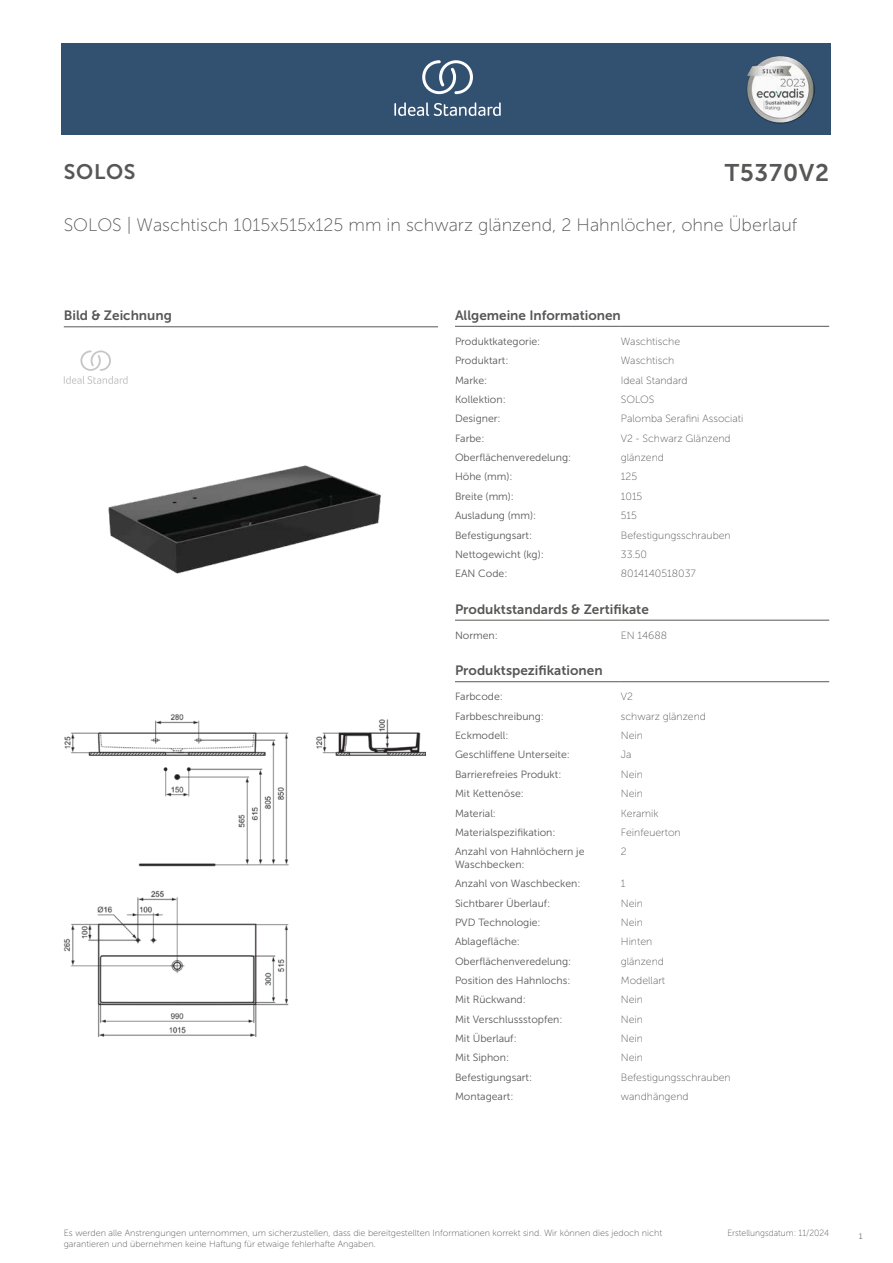
<style>
.page{position:relative;width:893px;height:1263px;background:#fff}
.page>*{position:absolute;margin:0;border:0;box-sizing:border-box;transform-origin:0 0}
.t1{font:24px "Museo Sans 700";letter-spacing:.035em;color:#575756}
.t2{font:21px "Museo Sans 700";letter-spacing:.035em;color:#575756}
.t3{font:18px "Museo Sans 100";color:#575756}
.t4{font:13.5px "Museo Sans 700";color:#575756}
.t5{font:10.5px/12.6px "Museo Sans 300";color:#575756}
.t6{font:10.5px "Museo Sans 100";color:#575756}
.t7{font:9px/10.8px "Museo Sans 100";color:#575756}
.t8{font:9px "Museo Sans 100";color:#575756;scale:.95 1}
.t9{font:300 9px "Calibri";color:#575756;scale:.95 1}
</style>
<div class="page">
<div style="left:62px;top:43px;width:769px;height:91px;background:#325070"></div>
<hr style="left:455px;top:326px;width:166px;height:1px;background:#575756">
<hr style="left:621px;top:326px;width:208px;height:1px;background:#575756">
<hr style="left:455px;top:620px;width:166px;height:1px;background:#575756">
<hr style="left:621px;top:620px;width:208px;height:1px;background:#575756">
<hr style="left:455px;top:681px;width:166px;height:1px;background:#575756">
<hr style="left:621px;top:681px;width:208px;height:1px;background:#575756">
<img style="left:64px;top:714px;width:361px;height:322px">
<hr style="left:64px;top:327px;width:374px;height:1px;background:#575756">
<svg style="left:64px;top:350px;width:64px;height:34px"></svg>
<img style="left:108px;top:465px;width:273px;height:109px">
<svg style="left:394px;top:102px;width:107px;height:14px"></svg>
<svg style="left:422px;top:60px;width:51px;height:34px"></svg>
<img style="left:746px;top:56px;width:68px;height:67px">
<h2 class="t2" style="left:64px;top:160px;width:73px">SOLOS</h2>
<h1 class="t1" style="left:725px;top:160px;width:106px">T5370V2</h1>
<h3 class="t3" style="left:64px;top:215px;width:735px">SOLOS | Waschtisch 1015x515x125 mm in schwarz glänzend, 2 Hahnlöcher, ohne Überlauf</h3>
<p class="t4" style="left:64px;top:308px;width:110px">Bild &amp; Zeichnung</p>
<p class="t4" style="left:455px;top:308px;width:167px">Allgemeine Informationen</p>
<p class="t5" style="left:455px;top:335px;width:87px">Produktkategorie:</p>
<p class="t6" style="left:621px;top:336px;width:61px">Waschtische</p>
<p class="t5" style="left:455px;top:354px;width:55px">Produktart:</p>
<p class="t6" style="left:621px;top:355px;width:55px">Waschtisch</p>
<p class="t5" style="left:455px;top:374px;width:34px">Marke:</p>
<p class="t6" style="left:621px;top:374px;width:68px">Ideal Standard</p>
<p class="t5" style="left:455px;top:393px;width:52px">Kollektion:</p>
<p class="t6" style="left:621px;top:394px;width:35px">SOLOS</p>
<p class="t5" style="left:455px;top:413px;width:47px">Designer:</p>
<p class="t6" style="left:621px;top:413px;width:124px">Palomba Serafini Associati</p>
<p class="t5" style="left:455px;top:432px;width:31px">Farbe:</p>
<p class="t6" style="left:621px;top:433px;width:111px">V2 - Schwarz Glänzend</p>
<p class="t5" style="left:455px;top:451px;width:118px">Oberflächenveredelung:</p>
<p class="t6" style="left:621px;top:452px;width:45px">glänzend</p>
<p class="t5" style="left:455px;top:471px;width:59px">Höhe (mm):</p>
<p class="t6" style="left:621px;top:471px;width:18px">125</p>
<p class="t5" style="left:455px;top:490px;width:61px">Breite (mm):</p>
<p class="t6" style="left:621px;top:491px;width:23px">1015</p>
<p class="t5" style="left:455px;top:509px;width:83px">Ausladung (mm):</p>
<p class="t6" style="left:621px;top:510px;width:18px">515</p>
<p class="t5" style="left:455px;top:529px;width:79px">Befestigungsart:</p>
<p class="t6" style="left:621px;top:529px;width:111px">Befestigungsschrauben</p>
<p class="t5" style="left:455px;top:548px;width:90px">Nettogewicht (kg):</p>
<p class="t6" style="left:621px;top:549px;width:28px">33.50</p>
<p class="t5" style="left:455px;top:567px;width:54px">EAN Code:</p>
<p class="t6" style="left:621px;top:568px;width:77px">8014140518037</p>
<p class="t4" style="left:455px;top:602px;width:195px">Produktstandards &amp; Zertifikate</p>
<p class="t5" style="left:455px;top:629px;width:44px">Normen:</p>
<p class="t6" style="left:621px;top:630px;width:48px">EN 14688</p>
<p class="t4" style="left:455px;top:663px;width:149px">Produktspezifikationen</p>
<p class="t5" style="left:455px;top:691px;width:49px">Farbcode:</p>
<p class="t6" style="left:621px;top:691px;width:14px">V2</p>
<p class="t5" style="left:455px;top:710px;width:90px">Farbbeschreibung:</p>
<p class="t6" style="left:621px;top:711px;width:87px">schwarz glänzend</p>
<p class="t5" style="left:455px;top:729px;width:55px">Eckmodell:</p>
<p class="t6" style="left:621px;top:730px;width:24px">Nein</p>
<p class="t5" style="left:455px;top:749px;width:116px">Geschliffene Unterseite:</p>
<p class="t6" style="left:621px;top:749px;width:12px">Ja</p>
<p class="t5" style="left:455px;top:768px;width:108px">Barrierefreies Produkt:</p>
<p class="t6" style="left:621px;top:769px;width:24px">Nein</p>
<p class="t5" style="left:455px;top:787px;width:70px">Mit Kettenöse:</p>
<p class="t6" style="left:621px;top:788px;width:24px">Nein</p>
<p class="t5" style="left:455px;top:807px;width:43px">Material:</p>
<p class="t6" style="left:621px;top:807px;width:39px">Keramik</p>
<p class="t5" style="left:455px;top:826px;width:102px">Materialspezifikation:</p>
<p class="t6" style="left:621px;top:827px;width:61px">Feinfeuerton</p>
<p class="t5" style="left:455px;top:845px;width:131px">Anzahl von Hahnlöchern je<br>Waschbecken:</p>
<p class="t6" style="left:621px;top:846px;width:7px">2</p>
<p class="t5" style="left:455px;top:877px;width:127px">Anzahl von Waschbecken:</p>
<p class="t6" style="left:621px;top:878px;width:6px">1</p>
<p class="t5" style="left:455px;top:897px;width:97px">Sichtbarer Überlauf:</p>
<p class="t6" style="left:621px;top:897px;width:24px">Nein</p>
<p class="t5" style="left:455px;top:916px;width:87px">PVD Technologie:</p>
<p class="t6" style="left:621px;top:917px;width:24px">Nein</p>
<p class="t5" style="left:455px;top:935px;width:66px">Ablagefläche:</p>
<p class="t6" style="left:621px;top:936px;width:33px">Hinten</p>
<p class="t5" style="left:455px;top:955px;width:118px">Oberflächenveredelung:</p>
<p class="t6" style="left:621px;top:955px;width:45px">glänzend</p>
<p class="t5" style="left:455px;top:974px;width:117px">Position des Hahnlochs:</p>
<p class="t6" style="left:621px;top:975px;width:46px">Modellart</p>
<p class="t5" style="left:455px;top:993px;width:72px">Mit Rückwand:</p>
<p class="t6" style="left:621px;top:994px;width:24px">Nein</p>
<p class="t5" style="left:455px;top:1013px;width:109px">Mit Verschlussstopfen:</p>
<p class="t6" style="left:621px;top:1013px;width:24px">Nein</p>
<p class="t5" style="left:455px;top:1032px;width:63px">Mit Überlauf:</p>
<p class="t6" style="left:621px;top:1033px;width:24px">Nein</p>
<p class="t5" style="left:455px;top:1051px;width:56px">Mit Siphon:</p>
<p class="t6" style="left:621px;top:1052px;width:24px">Nein</p>
<p class="t5" style="left:455px;top:1071px;width:79px">Befestigungsart:</p>
<p class="t6" style="left:621px;top:1071px;width:111px">Befestigungsschrauben</p>
<p class="t5" style="left:455px;top:1090px;width:60px">Montageart:</p>
<p class="t6" style="left:621px;top:1091px;width:69px">wandhängend</p>
<p class="t7" style="left:64px;top:1227px;width:600px">Es werden alle Anstrengungen unternommen, um sicherzustellen, dass die bereitgestellten Informationen korrekt sind. Wir können dies jedoch nicht garantieren und übernehmen keine Haftung für etwaige fehlerhafte Angaben.</p>
<p class="t8" style="left:727px;top:1228px;width:109px">Erstellungsdatum: 11/2024</p>
<p class="t9" style="left:858px;top:1230px;width:6px">1</p>
</div>
